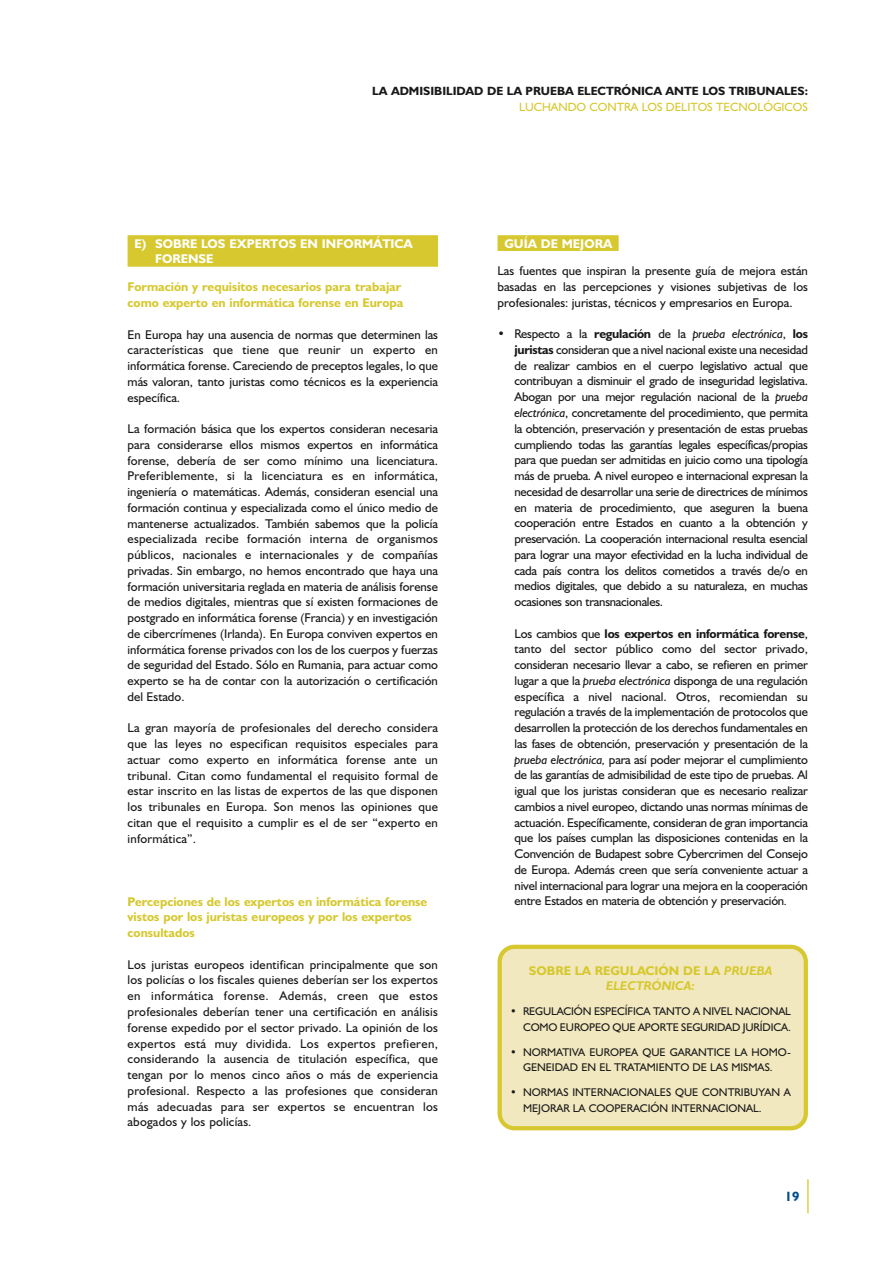
<style>
.page{position:relative;width:893px;height:1263px;background:#fff}
.page>*{position:absolute;margin:0;border:0;box-sizing:border-box;transform-origin:0 0}
.t1{font:700 13.5px "Humanist 521 BT";color:#004d8d}
.t2{font:12.75px/15.8px "Humanist 521 BT";color:#191919;text-align:justify}
.t3{font:700 12.75px/15.8px "Humanist 521 BT";color:#d6c82e}
.t4{font:700 12.75px/15.8px "Humanist 521 BT";color:#fff}
.t5{font:700 12px "Humanist 521 BT";color:#191919}
.t6{font:12px "Humanist 521 BT";color:#d6c82e}
.t7{font:11.25px/15.8px "Humanist 521 BT";color:#191919;text-align:right}
.s1{color:#d6c82e}
.s2{font-weight:700;color:#fff}
.s3{font-weight:700;color:#d6c82e}
.s4{font-weight:700}
.s5{font-style:italic}
</style>
<div class="page">
<div style="left:128px;top:235px;width:310px;height:16px;background:#d6c82e"></div>
<div style="left:128px;top:251px;width:310px;height:16px;background:#d6c82e"></div>
<div style="left:497px;top:235px;width:122px;height:16px;background:#d6c82e"></div>
<hr style="left:807px;top:1179px;width:2px;height:34px;background:#d6c82e">
<svg style="left:497px;top:945px;width:311px;height:185px;background:#f0e5b5"></svg>
<p class="t5" style="left:372px;top:86px;width:437px">LA ADMISIBILIDAD DE LA PRUEBA ELECTRÓNICA ANTE LOS TRIBUNALES:</p>
<p class="t6" style="left:519px;top:103px;width:290px">LUCHANDO CONTRA LOS DELITOS TECNOLÓGICOS</p>
<p class="t4" style="left:155px;top:237px;width:259px;text-indent:-21px">E) SOBRE LOS EXPERTOS EN INFORMÁTICA<br>FORENSE<span class="s1">–</span></p>
<p class="t3" style="left:128px;top:281px;width:277px">Formación y requisitos necesarios para trabajar como experto en informática forense en Europa</p>
<p class="t2" style="left:128px;top:328px;width:312px">En Europa hay una ausencia de normas que determinen las características que tiene que reunir un experto en informática forense. Careciendo de preceptos legales, lo que más valoran, tanto juristas como técnicos es la experiencia específica.</p>
<p class="t2" style="left:128px;top:422px;width:312px">La formación básica que los expertos consideran necesaria para considerarse ellos mismos expertos en informática forense, debería de ser como mínimo una licenciatura.<br>Preferiblemente, si la licenciatura es en informática, ingeniería o matemáticas. Además, consideran esencial una formación continua y especializada como el único medio de mantenerse actualizados. También sabemos que la policía especializada recibe formación interna de organismos públicos, nacionales e internacionales y de compañías privadas. Sin embargo, no hemos encontrado que haya una formación universitaria reglada en materia de análisis forense de medios digitales, mientras que sí existen formaciones de postgrado en informática forense (Francia) y en investigación de cibercrímenes (Irlanda). En Europa conviven expertos en informática forense privados con los de los cuerpos y fuerzas de seguridad del Estado. Sólo en Rumania, para actuar como experto se ha de contar con la autorización o certificación del Estado.</p>
<p class="t2" style="left:128px;top:722px;width:312px">La gran mayoría de profesionales del derecho considera que las leyes no especifican requisitos especiales para actuar como experto en informática forense ante un tribunal. Citan como fundamental el requisito formal de estar inscrito en las listas de expertos de las que disponen los tribunales en Europa. Son menos las opiniones que citan que el requisito a cumplir es el de ser “experto en informática”.</p>
<p class="t3" style="left:128px;top:895px;width:301px">Percepciones de los expertos en informática forense vistos por los juristas europeos y por los expertos consultados</p>
<p class="t2" style="left:128px;top:958px;width:312px">Los juristas europeos identifican principalmente que son los policías o los fiscales quienes deberían ser los expertos en informática forense. Además, creen que estos profesionales deberían tener una certificación en análisis forense expedido por el sector privado. La opinión de los expertos está muy dividida. Los expertos prefieren, considerando la ausencia de titulación específica, que tengan por lo menos cinco años o más de experiencia profesional. Respecto a las profesiones que consideran más adecuadas para ser expertos se encuentran los abogados y los policías.</p>
<p class="t2" style="left:497px;top:231px;width:312px;line-height:27.6px;text-indent:7px"><span class="s2">GUÍA DE MEJORA</span><span class="s3">–<br></span>Las fuentes que inspiran la presente guía de mejora están</p>
<p class="t2" style="left:497px;top:280px;width:312px">basadas en las percepciones y visiones subjetivas de los profesionales: juristas, técnicos y empresarios en Europa.</p>
<p class="t2" style="left:514px;top:327px;width:295px;text-indent:-17px">• Respecto a la <span class="s4">regulación</span> de la <span class="s5">prueba electrónica</span>, <span class="s4">los juristas</span> consideran que a nivel nacional existe una necesidad de realizar cambios en el cuerpo legislativo actual que contribuyan a disminuir el grado de inseguridad legislativa.<br>Abogan por una mejor regulación nacional de la <span class="s5">prueba electrónica</span>, concretamente del procedimiento, que permita la obtención, preservación y presentación de estas pruebas cumpliendo todas las garantías legales específicas/propias para que puedan ser admitidas en juicio como una tipología más de prueba. A nivel europeo e internacional expresan la necesidad de desarrollar una serie de directrices de mínimos en materia de procedimiento, que aseguren la buena cooperación entre Estados en cuanto a la obtención y preservación. La cooperación internacional resulta esencial para lograr una mayor efectividad en la lucha individual de cada país contra los delitos cometidos a través de/o en medios digitales, que debido a su naturaleza, en muchas ocasiones son transnacionales.</p>
<p class="t2" style="left:514px;top:627px;width:295px">Los cambios que <span class="s4">los expertos en informática forense</span>, tanto del sector público como del sector privado, consideran necesario llevar a cabo, se refieren en primer lugar a que la <span class="s5">prueba electrónica</span> disponga de una regulación específica a nivel nacional. Otros, recomiendan su regulación a través de la implementación de protocolos que desarrollen la protección de los derechos fundamentales en las fases de obtención, preservación y presentación de la <span class="s5">prueba electrónica,</span> para así poder mejorar el cumplimiento de las garantías de admisibilidad de este tipo de pruebas. Al igual que los juristas consideran que es necesario realizar cambios a nivel europeo, dictando unas normas mínimas de actuación. Específicamente, consideran de gran importancia que los países cumplan las disposiciones contenidas en la Convención de Budapest sobre Cybercrimen del Consejo de Europa. Además creen que sería conveniente actuar a nivel internacional para lograr una mejora en la cooperación entre Estados en materia de obtención y preservación<span class="s5">.</span></p>
<p class="t3" style="left:529px;top:964px;width:245px;text-align:center">SOBRE LA REGULACIÓN DE LA <span class="s5">PRUEBA<br>ELECTRÓNICA:</span></p>
<p class="t7" style="left:510px;top:1005px;width:282px">• REGULACIÓN ESPECÍFICA TANTO A NIVEL NACIONAL<br>COMO EUROPEO QUE APORTE SEGURIDAD JURÍDICA.</p>
<p class="t7" style="left:510px;top:1045px;width:282px;text-align:center">• NORMATIVA EUROPEA QUE GARANTICE LA HOMO-<br>GENEIDAD EN EL TRATAMIENTO DE LAS MISMAS.</p>
<p class="t7" style="left:523px;top:1086px;width:269px;text-align:left;text-indent:-13px">• NORMAS INTERNACIONALES QUE CONTRIBUYAN A<br>MEJORAR LA COOPERACIÓN INTERNACIONAL.</p>
<p class="t1" style="left:785px;top:1192px;width:16px">19</p>
</div>
